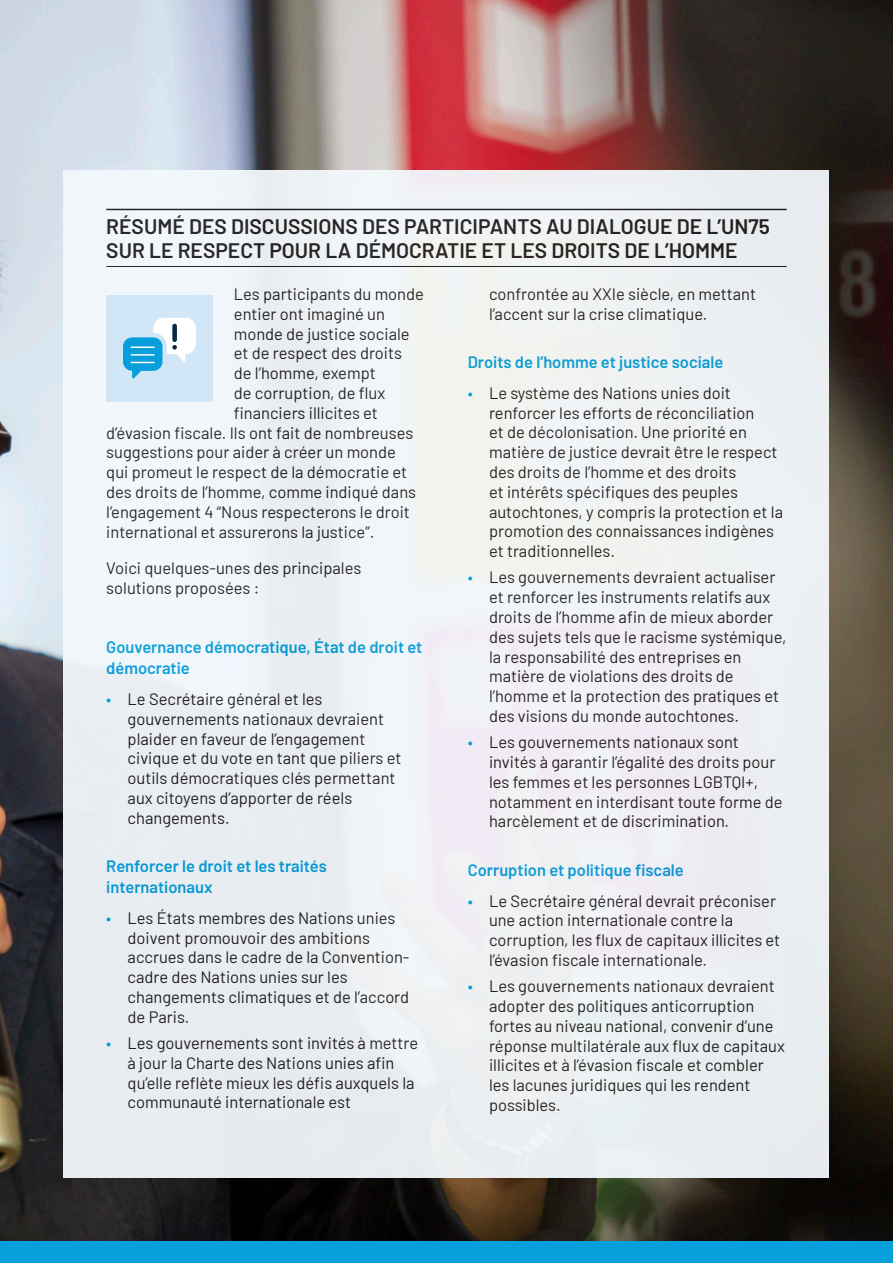
<style>
.page{position:relative;width:893px;height:1263px;background:#fff}
.page>*{position:absolute;margin:0;border:0;box-sizing:border-box;transform-origin:0 0}
.t1{font:600 21px/24px "Barlow";color:#231f20}
.t2{font:16.5px/19.8px "Barlow";color:#231f20}
.t3{font:600 16.5px/21px "Barlow";color:#069edb}
.s1{color:#069edb}
</style>
<div class="page">
<img style="left:0;top:0;width:893px;height:1242px">
<div style="left:64px;top:170px;width:765px;height:1008px;background:#eef0f2"></div>
<hr style="left:106px;top:209px;width:681px;height:1px;background:#231f20">
<hr style="left:106px;top:266px;width:681px;height:1px;background:#231f20">
<div style="left:106px;top:295px;width:107px;height:106px;background:#d1e6f6"></div>
<svg style="left:123px;top:318px;width:73px;height:61px"></svg>
<div style="left:0;top:1242px;width:893px;height:21px;background:#069edb"></div>
<p class="t1" style="left:106px;top:212px;width:665px">RÉSUMÉ DES DISCUSSIONS DES PARTICIPANTS AU DIALOGUE DE L’UN75<br>SUR LE RESPECT POUR LA DÉMOCRATIE ET LES DROITS DE L’HOMME</p>
<p class="t2" style="left:234px;top:283px;width:191px">Les participants du monde</p>
<p class="t2" style="left:234px;top:303px;width:153px">entier ont imaginé un</p>
<p class="t2" style="left:234px;top:322px;width:177px">monde de justice sociale</p>
<p class="t2" style="left:234px;top:342px;width:170px">et de respect des droits</p>
<p class="t2" style="left:234px;top:362px;width:143px">de l’homme, exempt</p>
<p class="t2" style="left:234px;top:382px;width:153px">de corruption, de flux</p>
<p class="t2" style="left:234px;top:402px;width:146px">financiers illicites et</p>
<p class="t2" style="left:106px;top:421px;width:308px">d’évasion fiscale. Ils ont fait de nombreuses</p>
<p class="t2" style="left:106px;top:441px;width:291px">suggestions pour aider à créer un monde</p>
<p class="t2" style="left:106px;top:461px;width:302px">qui promeut le respect de la démocratie et</p>
<p class="t2" style="left:106px;top:481px;width:311px">des droits de l’homme, comme indiqué dans</p>
<p class="t2" style="left:106px;top:501px;width:305px">l’engagement 4 “Nous respecterons le droit</p>
<p class="t2" style="left:106px;top:520px;width:270px">international et assurerons la justice”.</p>
<p class="t2" style="left:106px;top:557px;width:256px">Voici quelques-unes des principales solutions proposées :</p>
<p class="t2" style="left:489px;top:283px;width:269px">confrontée au XXIe siècle, en mettant l’accent sur la crise climatique.</p>
<p class="t3" style="left:468px;top:351px;width:257px">Droits de l’homme et justice sociale</p>
<p class="t2" style="left:489px;top:382px;width:296px;text-indent:-21px"><span class="s1">•</span> Le système des Nations unies doit renforcer les efforts de réconciliation<br>et de décolonisation. Une priorité en matière de justice devrait être le respect des droits de l’homme et des droits<br>et intérêts spécifiques des peuples autochtones, y compris la protection et la promotion des connaissances indigènes et traditionnelles.</p>
<p class="t2" style="left:489px;top:566px;width:299px;text-indent:-21px"><span class="s1">•</span> Les gouvernements devraient actualiser et renforcer les instruments relatifs aux droits de l’homme afin de mieux aborder des sujets tels que le racisme systémique, la responsabilité des entreprises en matière de violations des droits de l’homme et la protection des pratiques et des visions du monde autochtones.</p>
<p class="t2" style="left:489px;top:731px;width:295px;text-indent:-21px"><span class="s1">•</span> Les gouvernements nationaux sont invités à garantir l’égalité des droits pour les femmes et les personnes LGBTQI+, notamment en interdisant toute forme de harcèlement et de discrimination.</p>
<p class="t3" style="left:468px;top:858px;width:218px">Corruption et politique fiscale</p>
<p class="t2" style="left:489px;top:889px;width:293px;text-indent:-21px"><span class="s1">•</span> Le Secrétaire général devrait préconiser une action internationale contre la corruption, les flux de capitaux illicites et l’évasion fiscale internationale.</p>
<p class="t2" style="left:489px;top:975px;width:297px;text-indent:-21px"><span class="s1">•</span> Les gouvernements nationaux devraient adopter des politiques anticorruption fortes au niveau national, convenir d’une réponse multilatérale aux flux de capitaux illicites et à l’évasion fiscale et combler les lacunes juridiques qui les rendent possibles.</p>
<p class="t3" style="left:106px;top:636px;width:318px">Gouvernance démocratique, État de droit et démocratie</p>
<p class="t2" style="left:128px;top:688px;width:275px;text-indent:-21px"><span class="s1">•</span> Le Secrétaire général et les gouvernements nationaux devraient plaider en faveur de l’engagement civique et du vote en tant que piliers et outils démocratiques clés permettant aux citoyens d’apporter de réels changements.</p>
<p class="t3" style="left:106px;top:854px;width:222px">Renforcer le droit et les traités internationaux</p>
<p class="t2" style="left:128px;top:907px;width:283px;text-indent:-21px"><span class="s1">•</span> Les États membres des Nations unies doivent promouvoir des ambitions accrues dans le cadre de la Convention&shy;cadre des Nations unies sur les changements climatiques et de l’accord de Paris.</p>
<p class="t2" style="left:128px;top:1032px;width:292px;text-indent:-21px"><span class="s1">•</span> Les gouvernements sont invités à mettre à jour la Charte des Nations unies afin qu’elle reflète mieux les défis auxquels la communauté internationale est</p>
</div>
